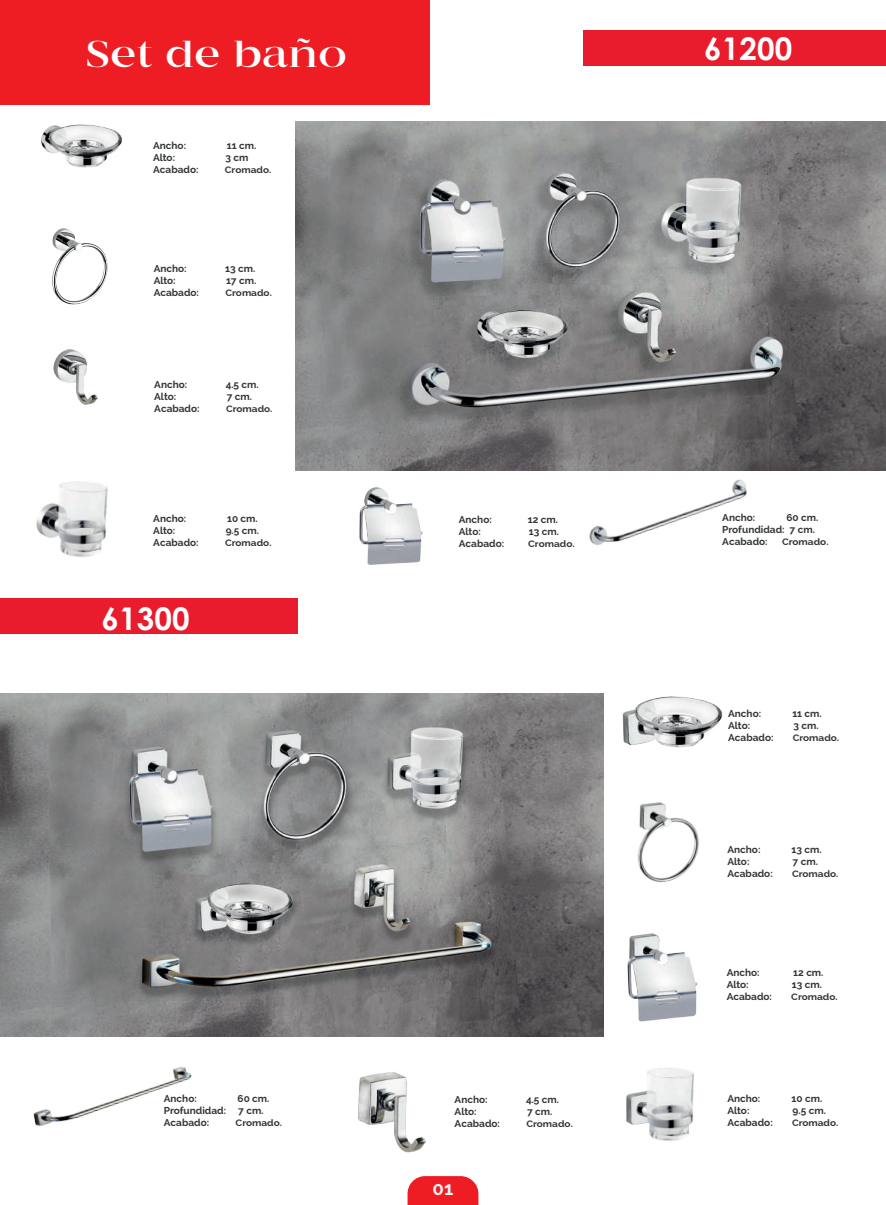
<style>
.page{position:relative;width:886px;height:1205px;background:#fff}
.page>*{position:absolute;margin:0;border:0;box-sizing:border-box;transform-origin:0 0}
.t1{font:300 37.5px "MADE Coachella";color:#fff;scale:1.12 1}
.t2{font:700 31.25px "Century Gothic";letter-spacing:.005em;color:#fff}
.t3{font:700 18.75px "Raleway";color:#f2f3f4}
.t4{font:700 10px/12px "Raleway";color:#333638}
.t5{font:700 9.25px "Raleway";color:#333638;scale:1.08 1}
</style>
<div class="page">
<img style="left:0;top:693px;width:603px;height:343px">
<img style="left:589px;top:479px;width:158px;height:66px">
<img style="left:36px;top:481px;width:72px;height:76px">
<img style="left:53px;top:349px;width:45px;height:56px">
<div style="left:584px;top:30px;width:302px;height:36px;background:#e81c2c"></div>
<div style="left:0;top:598px;width:298px;height:36px;background:#e81c2c"></div>
<img style="left:52px;top:228px;width:56px;height:77px">
<img style="left:359px;top:487px;width:64px;height:78px">
<img style="left:41px;top:124px;width:81px;height:44px">
<img style="left:627px;top:933px;width:71px;height:89px">
<img style="left:596px;top:792px;width:103px;height:106px">
<img style="left:590px;top:693px;width:133px;height:99px">
<img style="left:358px;top:1072px;width:68px;height:81px">
<img style="left:33px;top:1067px;width:159px;height:59px">
<img style="left:625px;top:1068px;width:69px;height:73px">
<img style="left:296px;top:121px;width:590px;height:350px">
<div style="left:0;top:0;width:430px;height:105px;background:#ee1d23"></div>
<svg style="left:407px;top:1176px;width:71px;height:29px;background:#ef2d33"></svg>
<h1 class="t1" style="left:86px;top:32px;width:234px">Set de baño</h1>
<p class="t4" style="left:153px;top:140px;width:35px">Ancho:</p>
<p class="t4" style="left:227px;top:140px;width:31px">11 cm.</p>
<p class="t4" style="left:153px;top:152px;width:24px">Alto:</p>
<p class="t4" style="left:225px;top:152px;width:24px">3 cm</p>
<p class="t4" style="left:153px;top:164px;width:47px">Acabado:</p>
<p class="t5" style="left:225px;top:165px;width:45px">Cromado.</p>
<p class="t4" style="left:154px;top:262px;width:35px">Ancho:</p>
<p class="t4" style="left:225px;top:262px;width:32px">13 cm.</p>
<p class="t4" style="left:154px;top:275px;width:24px">Alto:</p>
<p class="t4" style="left:226px;top:275px;width:32px">17 cm.</p>
<p class="t4" style="left:154px;top:287px;width:47px">Acabado:</p>
<p class="t5" style="left:225px;top:287px;width:45px">Cromado.</p>
<p class="t4" style="left:154px;top:379px;width:35px">Ancho:</p>
<p class="t4" style="left:226px;top:379px;width:35px">4.5 cm.</p>
<p class="t4" style="left:154px;top:391px;width:24px">Alto:</p>
<p class="t4" style="left:227px;top:391px;width:27px">7 cm.</p>
<p class="t4" style="left:154px;top:403px;width:47px">Acabado:</p>
<p class="t5" style="left:226px;top:404px;width:45px">Cromado.</p>
<p class="t4" style="left:153px;top:512px;width:35px">Ancho:</p>
<p class="t4" style="left:227px;top:512px;width:32px">10 cm.</p>
<p class="t4" style="left:153px;top:525px;width:24px">Alto:</p>
<p class="t4" style="left:226px;top:525px;width:35px">9.5 cm.</p>
<p class="t4" style="left:153px;top:537px;width:47px">Acabado:</p>
<p class="t5" style="left:225px;top:537px;width:45px">Cromado.</p>
<h2 class="t2" style="left:102px;top:595px;width:90px">61300</h2>
<p class="t4" style="left:459px;top:513px;width:35px">Ancho:</p>
<p class="t4" style="left:528px;top:513px;width:32px">12 cm.</p>
<p class="t4" style="left:459px;top:525px;width:24px">Alto:</p>
<p class="t4" style="left:529px;top:525px;width:32px">13 cm.</p>
<p class="t4" style="left:459px;top:537px;width:47px">Acabado:</p>
<p class="t5" style="left:528px;top:538px;width:45px">Cromado.</p>
<p class="t4" style="left:164px;top:1092px;width:35px">Ancho:</p>
<p class="t4" style="left:164px;top:1092px;width:107px;text-indent:74px">60 cm.<br>Profundidad: 7 cm.<br>Acabado:</p>
<p class="t5" style="left:236px;top:1117px;width:45px">Cromado.</p>
<p class="t4" style="left:455px;top:1093px;width:35px">Ancho:</p>
<p class="t4" style="left:526px;top:1093px;width:35px">4.5 cm.</p>
<p class="t4" style="left:455px;top:1105px;width:24px">Alto:</p>
<p class="t4" style="left:527px;top:1105px;width:27px">7 cm.</p>
<p class="t4" style="left:455px;top:1117px;width:47px">Acabado:</p>
<p class="t5" style="left:526px;top:1118px;width:45px">Cromado.</p>
<h3 class="t3" style="left:433px;top:1177px;width:22px">01</h3>
<h2 class="t2" style="left:704px;top:25px;width:90px">61200</h2>
<p class="t4" style="left:722px;top:512px;width:35px">Ancho:</p>
<p class="t4" style="left:722px;top:512px;width:98px;text-indent:64px">60 cm.<br>Profundidad: 7 cm.<br>Acabado:</p>
<p class="t5" style="left:782px;top:537px;width:45px">Cromado.</p>
<p class="t4" style="left:728px;top:708px;width:35px">Ancho:</p>
<p class="t4" style="left:792px;top:708px;width:31px">11 cm.</p>
<p class="t4" style="left:728px;top:720px;width:24px">Alto:</p>
<p class="t4" style="left:793px;top:720px;width:27px">3 cm.</p>
<p class="t4" style="left:728px;top:732px;width:47px">Acabado:</p>
<p class="t5" style="left:793px;top:733px;width:45px">Cromado.</p>
<p class="t4" style="left:727px;top:843px;width:35px">Ancho:</p>
<p class="t4" style="left:791px;top:843px;width:32px">13 cm.</p>
<p class="t4" style="left:727px;top:855px;width:24px">Alto:</p>
<p class="t4" style="left:792px;top:855px;width:27px">7 cm.</p>
<p class="t4" style="left:727px;top:867px;width:47px">Acabado:</p>
<p class="t5" style="left:792px;top:868px;width:45px">Cromado.</p>
<p class="t4" style="left:727px;top:966px;width:35px">Ancho:</p>
<p class="t4" style="left:793px;top:966px;width:32px">12 cm.</p>
<p class="t4" style="left:727px;top:978px;width:24px">Alto:</p>
<p class="t4" style="left:792px;top:978px;width:32px">13 cm.</p>
<p class="t4" style="left:727px;top:990px;width:47px">Acabado:</p>
<p class="t5" style="left:791px;top:991px;width:45px">Cromado.</p>
<p class="t4" style="left:727px;top:1092px;width:35px">Ancho:</p>
<p class="t4" style="left:791px;top:1092px;width:32px">10 cm.</p>
<p class="t4" style="left:727px;top:1104px;width:24px">Alto:</p>
<p class="t4" style="left:792px;top:1104px;width:35px">9.5 cm.</p>
<p class="t4" style="left:727px;top:1116px;width:47px">Acabado:</p>
<p class="t5" style="left:792px;top:1117px;width:45px">Cromado.</p>
</div>
